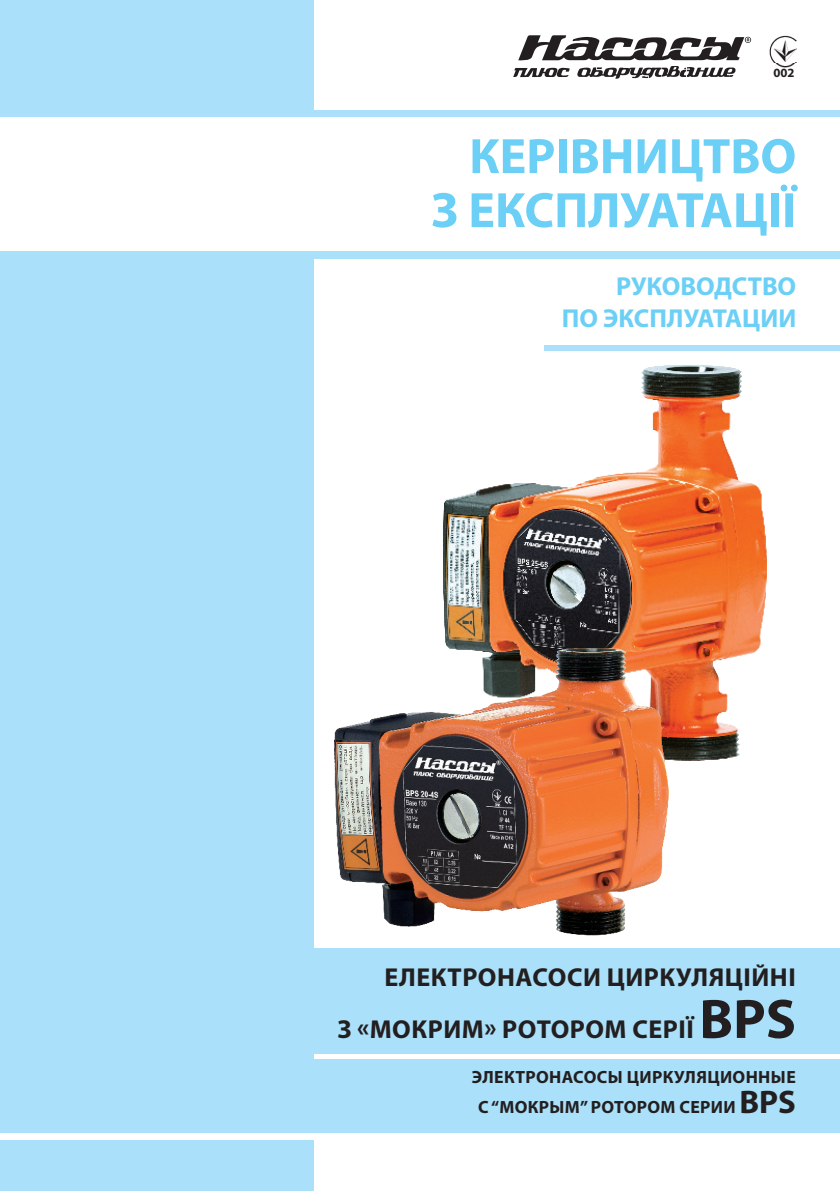
<style>
.page{position:relative;width:840px;height:1191px;background:#fff}
.page>*{position:absolute;margin:0;border:0;box-sizing:border-box;transform-origin:0 0}
.t1{font:700 50px/54px "Myriad Pro";color:#6bcff6;text-align:right}
.t2{font:700 26px/51.8px "Myriad Pro";letter-spacing:.02em;color:#231f20;text-align:right}
.t3{font:700 26px/31.2px "Myriad Pro";color:#6bcff6;text-align:right}
.t4{font:700 17.8px/29.8px "Myriad Pro";letter-spacing:.02em;color:#231f20;text-align:center}
.Заголовок{font:700 12.6px "Myriad Pro";color:#231f20}
.s1{font-size:56px}
.s2{font-size:32.8px}
</style>
<div class="page">
<div style="left:0;top:0;width:313px;height:1191px;background:#aae0f9"></div>
<div style="left:0;top:111px;width:839px;height:148px;background:#aae0f9"></div>
<div style="left:0;top:117px;width:839px;height:134px;background:#fff"></div>
<div style="left:0;top:955px;width:839px;height:185px;background:#fff"></div>
<div style="left:0;top:948px;width:839px;height:184px;background:#aae0f9"></div>
<svg style="left:513px;top:35px;width:237px;height:44px"></svg>
<img style="left:769px;top:35px;width:27px;height:33px">
<div style="left:314px;top:1054px;width:525px;height:5px;background:#fff"></div>
<div style="left:544px;top:345px;width:295px;height:5px;background:#aae0f9"></div>
<img style="left:443px;top:350px;width:350px;height:411px">
<img style="left:334px;top:635px;width:346px;height:301px">
<p class="Заголовок" style="left:772px;top:65px;width:23px">002</p>
<p class="t1" style="left:431px;top:128px;width:366px">КЕРIВНИЦТВО<br>З ЕКСПЛУАТАЦІЇ</p>
<p class="t3" style="left:561px;top:270px;width:236px">РУКОВОДСТВО<br>ПО ЭКСПЛУАТАЦИИ</p>
<p class="t2" style="left:337px;top:950px;width:460px">ЕЛЕКТРОНАСОСИ ЦИРКУЛЯЦІЙНІ<br>З «МОКРИМ» РОТОРОМ СЕРІЇ <span class="s1">BPS</span></p>
<p class="t4" style="left:471px;top:1061px;width:325px">ЭЛЕКТРОНАСОСЫ ЦИРКУЛЯЦИОННЫЕ<br>С “МОКРЫМ” РОТОРОМ CЕРИИ <span class="s2">BPS</span></p>
</div>
